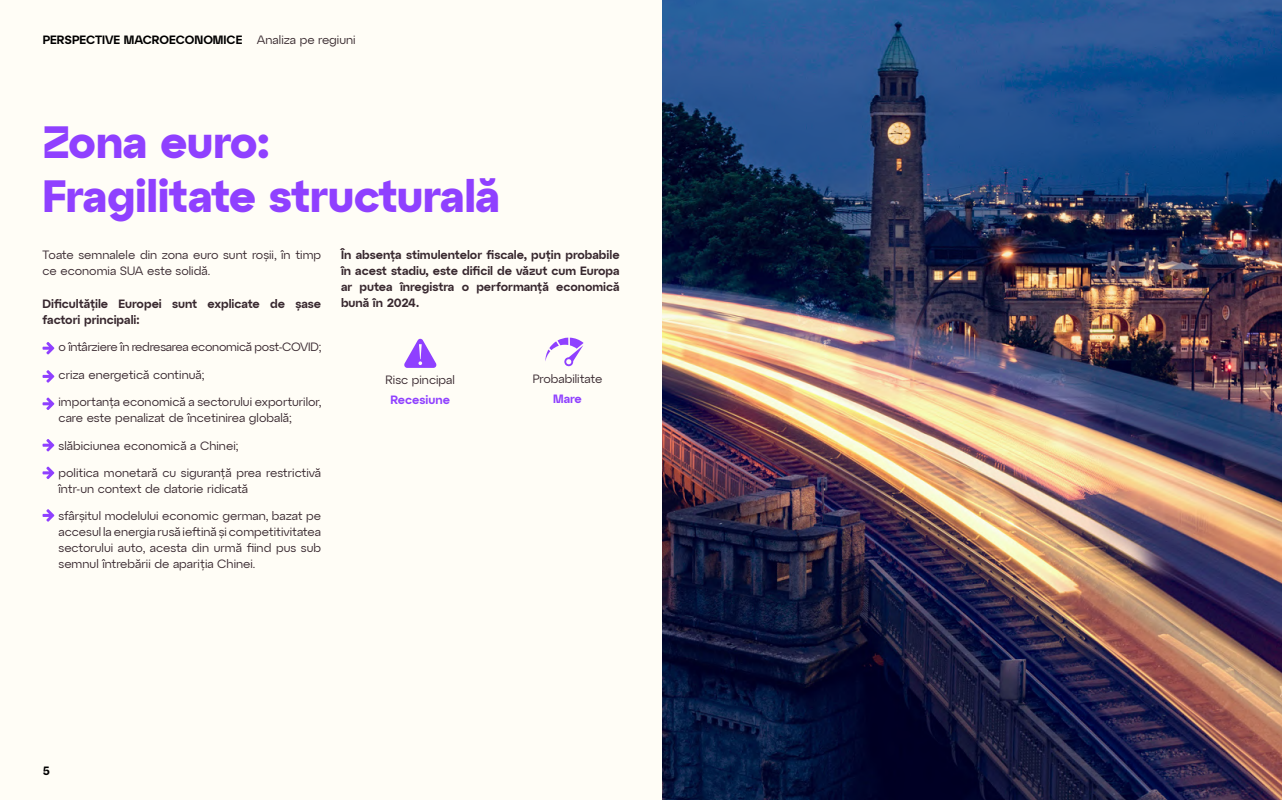
<style>
.page{position:relative;width:1282px;height:800px;background:#fff}
.page>*{position:absolute;margin:0;border:0;box-sizing:border-box;transform-origin:0 0}
.t1{font:700 45px/54px "Atyp Display";letter-spacing:-.01em;color:#8f40ff}
.t2{font:12px/16px "Atyp Display";color:#38282f}
.t3{font:600 12px/16px "Atyp Display";color:#38282f}
.t4{font:12px "Atyp Display";letter-spacing:-.02em;color:#38282f}
.t5{font:600 12px "Atyp Display";color:#000}
.t6{font:600 12px "Atyp Display";color:#8f40ff}
.s1{font-weight:400;color:#37292e}
</style>
<div class="page">
<div style="left:0;top:0;width:1281px;height:799px;background:#fffdf6"></div>
<img style="left:662px;top:0;width:619px;height:799px">
<svg style="left:404px;top:339px;width:32px;height:29px"></svg>
<svg style="left:43px;top:342px;width:11px;height:12px"></svg>
<svg style="left:43px;top:370px;width:11px;height:12px"></svg>
<svg style="left:43px;top:397px;width:11px;height:13px"></svg>
<svg style="left:43px;top:439px;width:11px;height:12px"></svg>
<svg style="left:43px;top:466px;width:11px;height:13px"></svg>
<svg style="left:43px;top:509px;width:11px;height:12px"></svg>
<svg style="left:545px;top:337px;width:38px;height:29px"></svg>
<p class="t5" style="left:43px;top:30px;width:314px">PERSPECTIVE MACROECONOMICE <span class="s1">Analiza pe regiuni</span></p>
<h1 class="t1" style="left:43px;top:113px;width:459px">Zona euro:<br>Fragilitate structurală</h1>
<p class="t2" style="left:43px;top:246px;width:280px">Toate semnalele din zona euro sunt roșii, în timp ce economia SUA este solidă.</p>
<p class="t3" style="left:43px;top:295px;width:280px">Dificultățile Europei sunt explicate de șase factori principali:</p>
<p class="t4" style="left:59px;top:338px;width:264px">o întârziere în redresarea economică post-COVID;</p>
<p class="t2" style="left:59px;top:366px;width:147px">criza energetică continuă;</p>
<p class="t2" style="left:59px;top:393px;width:264px">importanța economică a sectorului exporturilor, care este penalizat de încetinirea globală;</p>
<p class="t2" style="left:59px;top:436px;width:181px">slăbiciunea economică a Chinei;</p>
<p class="t2" style="left:59px;top:464px;width:264px">politica monetară cu siguranță prea restrictivă într-un context de datorie ridicată</p>
<p class="t2" style="left:59px;top:507px;width:264px;text-align:justify">sfârșitul modelului economic german, bazat pe accesul la energia rusă ieftină și competitivitatea sectorului auto, acesta din urmă fiind pus sub semnul întrebării de apariția Chinei.</p>
<p class="t3" style="left:341px;top:246px;width:280px;text-align:justify">În absența stimulentelor fiscale, puțin probabile în acest stadiu, este dificil de văzut cum Europa ar putea înregistra o performanță economică bună în 2024.</p>
<p class="t2" style="left:385px;top:371px;width:71px">Risc pincipal</p>
<p class="t6" style="left:390px;top:390px;width:61px">Recesiune</p>
<p class="t2" style="left:532px;top:370px;width:71px">Probabilitate</p>
<p class="t6" style="left:553px;top:389px;width:30px">Mare</p>
<p class="t5" style="left:43px;top:761px;width:9px">5</p>
</div>
